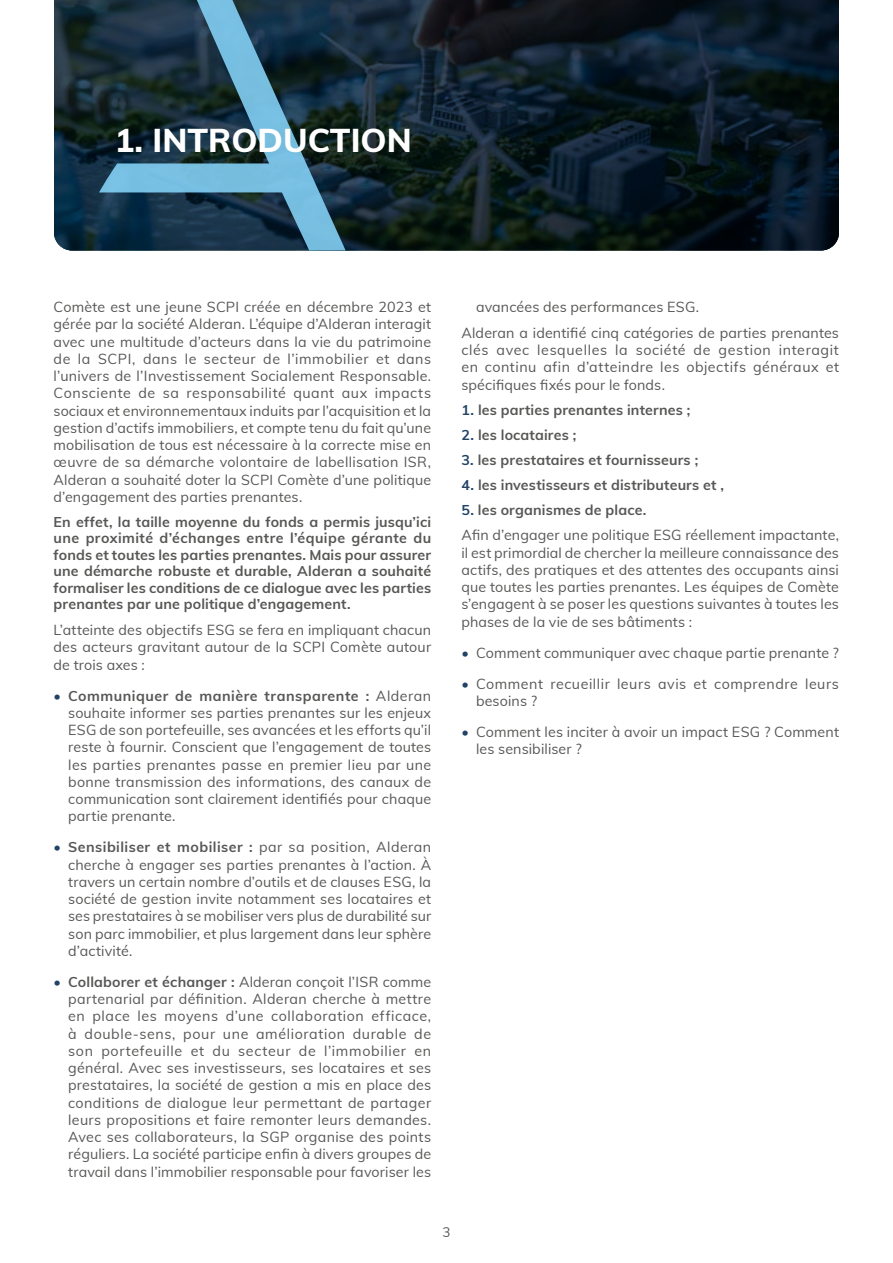
<style>
.page{position:relative;width:893px;height:1263px;background:#fff}
.page>*{position:absolute;margin:0;border:0;box-sizing:border-box;transform-origin:0 0}
.t1{font:800 33px "Muli";color:#fff}
.PARAGRAPHE_TEXTE_COURANT{font:14.25px/17.2px "Muli";letter-spacing:.01em;color:#575756;text-align:justify}
.PARAGRAPHE_TEXTE_COURANT-2{font:700 14.25px/16.5px "Muli";letter-spacing:.01em;color:#575756;text-align:justify}
.PARAGRAPHE_TEXTE_COURANT-3{font:14.25px/17.2px "Muli";letter-spacing:.035em;color:#575756}
.t2{font:13.5px "Muli";color:#575756}
.s1{font-weight:800;color:#214366}
.s2{font-weight:700}
.s3{color:#214366}
</style>
<div class="page">
<svg style="left:54px;top:0;width:785px;height:250px;background:#0d1d26"></svg>
<svg style="left:99px;top:0;width:247px;height:250px;background:#2b4e60"></svg>
<p class="t1" style="left:115px;top:116px;width:299px">1. INTRODUCTION</p>
<p class="PARAGRAPHE_TEXTE_COURANT" style="left:54px;top:298px;width:379px">Comète est une jeune SCPI créée en décembre 2023 et gérée par la société Alderan. L’équipe d’Alderan interagit avec une multitude d’acteurs dans la vie du patrimoine de la SCPI, dans le secteur de l’immobilier et dans l’univers de l’Investissement Socialement Responsable.<br>Consciente de sa responsabilité quant aux impacts sociaux et environnementaux induits par l’acquisition et la gestion d’actifs immobiliers, et compte tenu du fait qu’une mobilisation de tous est nécessaire à la correcte mise en œuvre de sa démarche volontaire de labellisation ISR, Alderan a souhaité doter la SCPI Comète d’une politique d’engagement des parties prenantes.</p>
<p class="PARAGRAPHE_TEXTE_COURANT-2" style="left:54px;top:513px;width:379px">En effet, la taille moyenne du fonds a permis jusqu’ici une proximité d’échanges entre l’équipe gérante du fonds et toutes les parties prenantes. Mais pour assurer une démarche robuste et durable, Alderan a souhaité formaliser les conditions de ce dialogue avec les parties prenantes par une politique d’engagement.</p>
<p class="PARAGRAPHE_TEXTE_COURANT" style="left:54px;top:621px;width:379px">L’atteinte des objectifs ESG se fera en impliquant chacun des acteurs gravitant autour de la SCPI Comète autour de trois axes :</p>
<p class="PARAGRAPHE_TEXTE_COURANT" style="left:68px;top:686px;width:364px;text-indent:-15px"><span class="s1">•</span> <span class="s2">Communiquer de manière transparente :</span> Alderan souhaite informer ses parties prenantes sur les enjeux ESG de son portefeuille, ses avancées et les efforts qu’il reste à fournir. Conscient que l’engagement de toutes les parties prenantes passe en premier lieu par une bonne transmission des informations, des canaux de communication sont clairement identifiés pour chaque partie prenante.</p>
<p class="PARAGRAPHE_TEXTE_COURANT" style="left:68px;top:838px;width:364px;text-indent:-15px"><span class="s1">•</span> <span class="s2">Sensibiliser et mobiliser :</span> par sa position, Alderan cherche à engager ses parties prenantes à l’action. À travers un certain nombre d’outils et de clauses ESG, la société de gestion invite notamment ses locataires et ses prestataires à se mobiliser vers plus de durabilité sur son parc immobilier, et plus largement dans leur sphère d’activité.</p>
<p class="PARAGRAPHE_TEXTE_COURANT" style="left:68px;top:972px;width:364px;text-indent:-15px"><span class="s1">•</span> <span class="s2">Collaborer et échanger :</span> Alderan conçoit l’ISR comme partenarial par définition. Alderan cherche à mettre en place les moyens d’une collaboration efficace, à double-sens, pour une amélioration durable de son portefeuille et du secteur de l’immobilier en général. Avec ses investisseurs, ses locataires et ses prestataires, la société de gestion a mis en place des conditions de dialogue leur permettant de partager leurs propositions et faire remonter leurs demandes.<br>Avec ses collaborateurs, la SGP organise des points réguliers. La société participe enfin à divers groupes de travail dans l’immobilier responsable pour favoriser les</p>
<p class="PARAGRAPHE_TEXTE_COURANT" style="left:476px;top:298px;width:225px">avancées des performances ESG.</p>
<p class="PARAGRAPHE_TEXTE_COURANT" style="left:461px;top:323px;width:379px">Alderan a identifié cinq catégories de parties prenantes clés avec lesquelles la société de gestion interagit en continu afin d’atteindre les objectifs généraux et spécifiques fixés pour le fonds.</p>
<p class="PARAGRAPHE_TEXTE_COURANT-2" style="left:461px;top:400px;width:230px"><span class="s3">1.</span> les parties prenantes internes ;</p>
<p class="PARAGRAPHE_TEXTE_COURANT-2" style="left:461px;top:425px;width:116px"><span class="s3">2.</span> les locataires ;</p>
<p class="PARAGRAPHE_TEXTE_COURANT-2" style="left:461px;top:450px;width:238px"><span class="s3">3.</span> les prestataires et fournisseurs ;</p>
<p class="PARAGRAPHE_TEXTE_COURANT-2" style="left:461px;top:475px;width:264px"><span class="s3">4.</span> les investisseurs et distributeurs et ,</p>
<p class="PARAGRAPHE_TEXTE_COURANT-2" style="left:461px;top:500px;width:187px"><span class="s3">5.</span> les organismes de place.</p>
<p class="PARAGRAPHE_TEXTE_COURANT" style="left:461px;top:526px;width:379px">Afin d’engager une politique ESG réellement impactante, il est primordial de chercher la meilleure connaissance des actifs, des pratiques et des attentes des occupants ainsi que toutes les parties prenantes. Les équipes de Comète s’engagent à se poser les questions suivantes à toutes les phases de la vie de ses bâtiments :</p>
<p class="PARAGRAPHE_TEXTE_COURANT" style="left:461px;top:643px;width:379px"><span class="s1">•</span> Comment communiquer avec chaque partie prenante ?</p>
<p class="PARAGRAPHE_TEXTE_COURANT-3" style="left:476px;top:674px;width:364px;text-indent:-15px"><span class="s1">•</span> Comment recueillir leurs avis et comprendre leurs besoins ?</p>
<p class="PARAGRAPHE_TEXTE_COURANT" style="left:476px;top:722px;width:364px;text-indent:-15px"><span class="s1">•</span> Comment les inciter à avoir un impact ESG ? Comment les sensibiliser ?</p>
<p class="t2" style="left:442px;top:1222px;width:10px">3</p>
</div>
